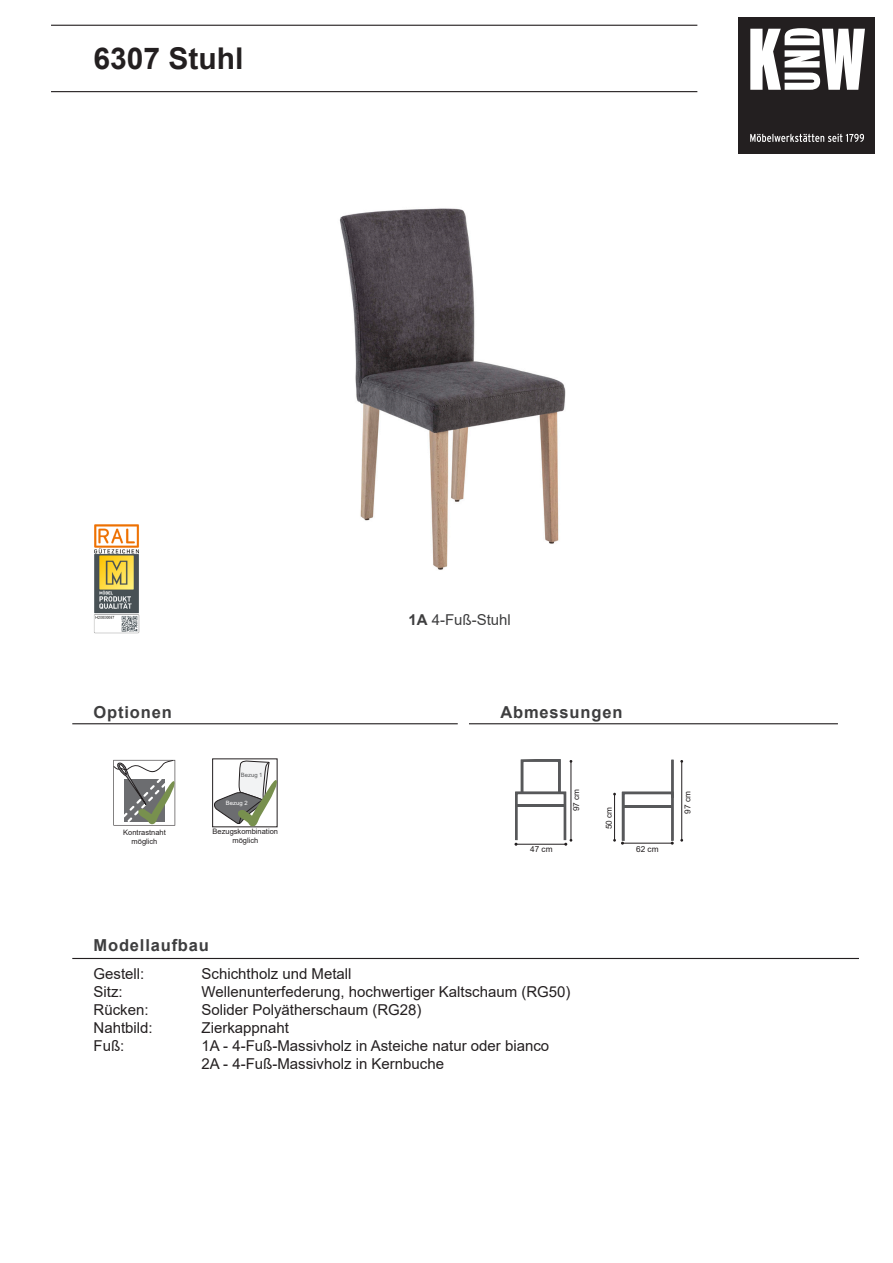
<style>
.page{position:relative;width:893px;height:1263px;background:#fff}
.page>*{position:absolute;margin:0;border:0;box-sizing:border-box;transform-origin:0 0}
.t1{font:700 30px "Arial";color:#231f20}
.t2{font:700 16.5px "Arial";letter-spacing:.05em;color:#3e3e3f}
.t3{font:15px/18px "Arial";color:#231f20}
.t4{font:15px "Arial";color:#3e3e3f}
.t5{font:8.25px "Arial";color:#231f20}
.t6{font:7.5px/9px "Arial";color:#231f20;text-align:center}
.t7{font:5.85px "Arial";color:#57585a}
.t8{font:5.85px "Arial";color:#fff}
.s1{font-weight:700}
</style>
<div class="page">
<img style="left:339px;top:208px;width:227px;height:362px">
<hr style="left:671px;top:759px;width:3px;height:39px;background:#57585a">
<svg style="left:514px;top:759px;width:58px;height:87px"></svg>
<hr style="left:681px;top:761px;width:1px;height:79px;background:#231f20">
<svg style="left:613px;top:791px;width:61px;height:54px"></svg>
<svg style="left:113px;top:760px;width:63px;height:65px"></svg>
<div style="left:212px;top:758px;width:65px;height:69px;border:1px solid #231f20"></div>
<svg style="left:214px;top:759px;width:63px;height:67px"></svg>
<img style="left:94px;top:524px;width:46px;height:109px">
<hr style="left:469px;top:723px;width:369px;height:1px;background:#231f20">
<hr style="left:72px;top:723px;width:386px;height:1px;background:#231f20">
<hr style="left:72px;top:958px;width:787px;height:1px;background:#231f20">
<hr style="left:51px;top:25px;width:646px;height:1px;background:#231f20">
<hr style="left:51px;top:91px;width:646px;height:1px;background:#231f20">
<div style="left:739px;top:17px;width:136px;height:136px;background:#231f20"></div>
<svg style="left:750px;top:28px;width:115px;height:62px"></svg>
<svg style="left:750px;top:134px;width:114px;height:8px"></svg>
<h1 class="t1" style="left:94px;top:38px;width:152px">6307 Stuhl</h1>
<p class="t2" style="left:94px;top:700px;width:80px">Optionen</p>
<p class="t6" style="left:123px;top:828px;width:44px">Kontrastnaht möglich</p>
<p class="t7" style="left:241px;top:771px;width:23px">Bezug 1</p>
<p class="t8" style="left:226px;top:798px;width:23px">Bezug 2</p>
<p class="t6" style="left:213px;top:827px;width:67px">Bezugskombination möglich</p>
<p class="t2" style="left:94px;top:934px;width:117px">Modellaufbau</p>
<p class="t4" style="left:408px;top:609px;width:104px"><span class="s1">1A</span> 4-Fuß-Stuhl</p>
<p class="t2" style="left:500px;top:700px;width:123px">Abmessungen</p>
<p class="t5" style="left:570px;top:811px;width:24px;rotate:-90deg">97 cm</p>
<p class="t5" style="left:682px;top:813px;width:24px;rotate:-90deg">97 cm</p>
<p class="t5" style="left:603px;top:829px;width:24px;rotate:-90deg">50 cm</p>
<p class="t5" style="left:530px;top:844px;width:24px">47 cm</p>
<p class="t5" style="left:636px;top:844px;width:24px">62 cm</p>
<p class="t3" style="left:94px;top:965px;width:52px">Gestell:</p>
<p class="t3" style="left:202px;top:965px;width:152px">Schichtholz und Metall</p>
<p class="t3" style="left:94px;top:983px;width:31px">Sitz:</p>
<p class="t3" style="left:202px;top:983px;width:371px">Wellenunterfederung, hochwertiger Kaltschaum (RG50)</p>
<p class="t3" style="left:94px;top:1001px;width:57px">Rücken:</p>
<p class="t3" style="left:202px;top:1001px;width:222px">Solider Polyätherschaum (RG28)</p>
<p class="t3" style="left:94px;top:1019px;width:61px">Nahtbild:</p>
<p class="t3" style="left:202px;top:1019px;width:89px">Zierkappnaht</p>
<p class="t3" style="left:94px;top:1037px;width:32px">Fuß:</p>
<p class="t3" style="left:202px;top:1037px;width:349px">1A - 4-Fuß-Massivholz in Asteiche natur oder bianco<br>2A - 4-Fuß-Massivholz in Kernbuche</p>
</div>
